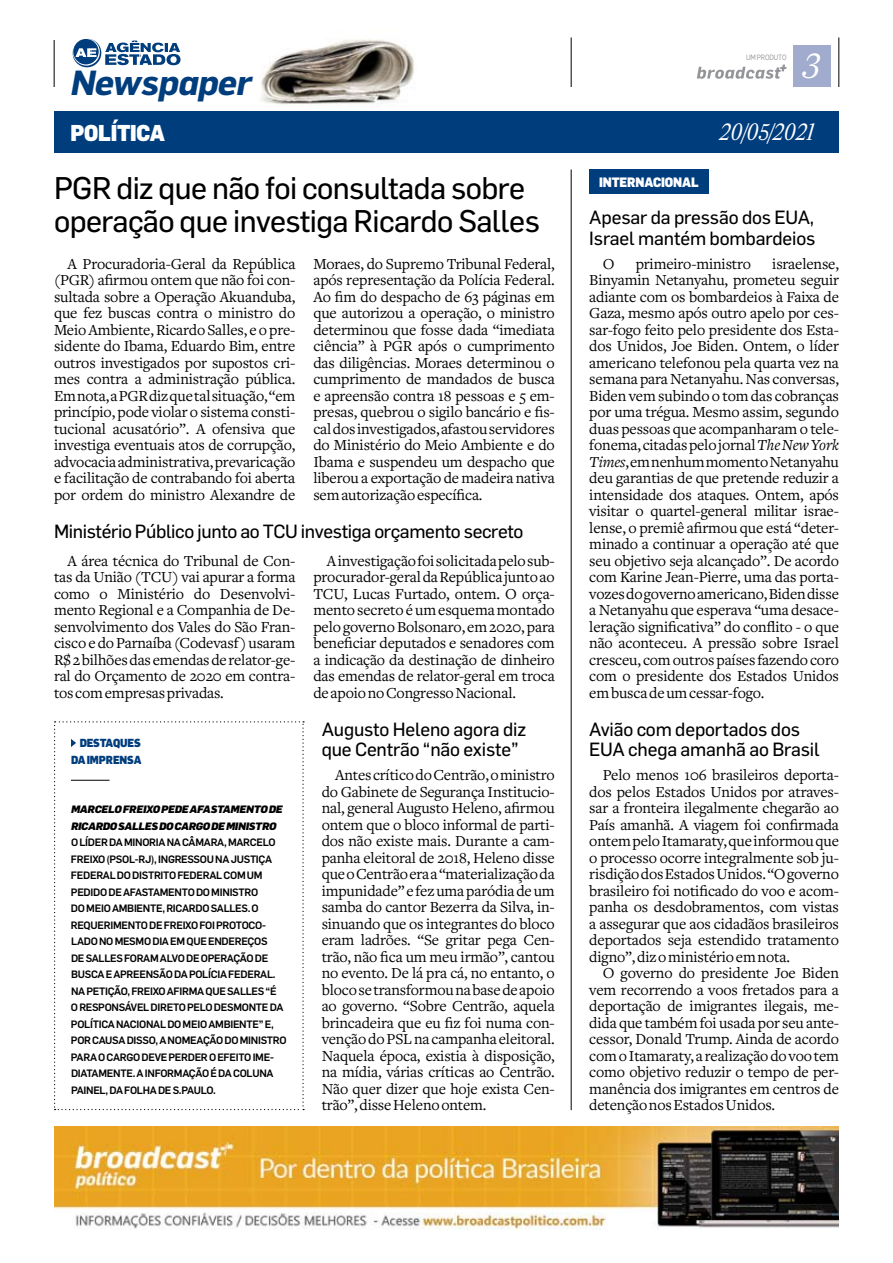
<style>
.page{position:relative;width:893px;height:1263px;background:#fff}
.page>*{position:absolute;margin:0;border:0;box-sizing:border-box;transform-origin:0 0}
.t1{font:italic 34.5px "Estado Headline";color:#fff}
.t2{font:italic 700 34.2px "Flama";letter-spacing:-.02em;color:#003d7d}
.t3{font:30.75px/33px "Flama Basic";letter-spacing:-.02em;color:#000}
.t4{font:italic 23.1px "Estado Headline";letter-spacing:-.025em;color:#fff;scale:.9 1}
.t5{font:900 22.5px "Flama";letter-spacing:-.01em;color:#fff;scale:.9 1}
.t6{font:18.75px/20.2px "Flama Basic";letter-spacing:-.01em;color:#000}
.t7{font:15.9px/16.5px "Freight Text";letter-spacing:-.01em;color:#000;text-align:justify}
.t8{font:900 13.35px "Flama";color:#fff;scale:.9 1}
.t9{font:900 11.55px/16.5px "Flama";letter-spacing:-.01em;color:#003d7d;text-align:right;scale:.9 1}
.t10{font:500 10.5px/16.5px "Flama";letter-spacing:-.025em;color:#000}
.t11{font:italic 900 10.5px/16.5px "Flama";letter-spacing:-.02em;color:#000}
.t12{font:7.5px "Flama";letter-spacing:-.015em;color:#939598;scale:.9 1}
.s1{font-weight:500;font-style:normal}
.s2{font-style:italic}
</style>
<div class="page">
<img style="left:244px;top:39px;width:182px;height:73px">
<div style="left:793px;top:46px;width:38px;height:41px;background:#a0abcd"></div>
<div style="left:54px;top:112px;width:785px;height:41px;background:#003d7d"></div>
<hr style="left:54px;top:40px;width:1px;height:47px;background:#000">
<hr style="left:571px;top:38px;width:1px;height:49px;background:#000">
<hr style="left:839px;top:38px;width:1px;height:49px;background:#000">
<svg style="left:72px;top:39px;width:109px;height:28px"></svg>
<svg style="left:697px;top:65px;width:90px;height:14px"></svg>
<img style="left:54px;top:1127px;width:785px;height:103px">
<svg style="left:54px;top:721px;width:250px;height:389px"></svg>
<hr style="left:71px;top:780px;width:39px;height:1px;background:#000">
<hr style="left:571px;top:170px;width:1px;height:940px;background:#000">
<div style="left:589px;top:170px;width:120px;height:24px;background:#003d7d"></div>
<p class="t2" style="left:70px;top:62px;width:182px">Newspaper</p>
<p class="t5" style="left:70px;top:116px;width:107px">POLÍTICA</p>
<p class="t3" style="left:54px;top:169px;width:487px">PGR diz que não foi consultada sobre operação que investiga Ricardo Salles</p>
<p class="t7" style="left:54px;top:255px;width:243px;text-indent:14px">A Procuradoria-Geral da República (PGR) afirmou ontem que não foi con&shy;sultada sobre a Operação Akuanduba, que fez buscas contra o ministro do Meio Ambiente, Ricardo Salles, e o pre&shy;sidente do Ibama, Eduardo Bim, entre outros investigados por supostos cri&shy;mes contra a administração pública.<br>Em nota, a PGR diz que tal situação, “em princípio, pode violar o sistema consti&shy;tucional acusatório”. A ofensiva que investiga eventuais atos de corrupção, advocacia administrativa, prevaricação e facilitação de contrabando foi aberta por ordem do ministro Alexandre de</p>
<p class="t7" style="left:313px;top:255px;width:243px">Moraes, do Supremo Tribunal Federal, após representação da Polícia Federal.<br>Ao fim do despacho de 63 páginas em que autorizou a operação, o ministro determinou que fosse dada “imediata ciência” à PGR após o cumprimento das diligências. Moraes determinou o cumprimento de mandados de busca e apreensão contra 18 pessoas e 5 em&shy;presas, quebrou o sigilo bancário e fis&shy;cal dos investigados, afastou servidores do Ministério do Meio Ambiente e do Ibama e suspendeu um despacho que liberou a exportação de madeira nativa sem autorização específica.</p>
<p class="t6" style="left:54px;top:520px;width:471px">Ministério Público junto ao TCU investiga orçamento secreto</p>
<p class="t7" style="left:54px;top:552px;width:243px;text-indent:14px">A área técnica do Tribunal de Con&shy;tas da União (TCU) vai apurar a forma como o Ministério do Desenvolvi&shy;mento Regional e a Companhia de De&shy;senvolvimento dos Vales do São Fran&shy;cisco e do Parnaíba (Codevasf) usaram R$ 2 bilhões das emendas de relator-ge&shy;ral do Orçamento de 2020 em contra&shy;tos com empresas privadas.</p>
<p class="t7" style="left:313px;top:552px;width:243px;text-indent:14px">A investigação foi solicitada pelo sub&shy;procurador-geral da República junto ao TCU, Lucas Furtado, ontem. O orça&shy;mento secreto é um esquema montado pelo governo Bolsonaro, em 2020, para beneficiar deputados e senadores com a indicação da destinação de dinheiro das emendas de relator-geral em troca de apoio no Congresso Nacional.</p>
<p class="t9" style="left:71px;top:734px;width:80px">DESTAQUES<br>DA IMPRENSA</p>
<p class="t11" style="left:71px;top:800px;width:213px">MARCELO FREIXO PEDE AFASTAMENTO DE RICARDO SALLES DO CARGO DE MINISTRO <span class="s1">O LÍDER DA MINORIA NA CÂMARA, MARCELO FREIXO (PSOL-RJ), INGRESSO</span></p>
<p class="t10" style="left:71px;top:850px;width:203px;text-indent:136px">U NA JUSTIÇA<br>FEDERAL DO DISTRITO FEDERAL COM</p>
<p class="t10" style="left:71px;top:866px;width:192px;text-indent:176px">UM<br>PEDIDO DE AFASTAMENTO DO MINISTRO<br>DO MEIO AM BIENTE, RICARDO SALLES. O<br>REQUERIMENTO DE FREIXO FOI PROTOCO</p>
<p class="t10" style="left:262px;top:916px;width:5px">-</p>
<p class="t10" style="left:71px;top:932px;width:207px;text-indent:81px">DIA EM QUE ENDEREÇOS<br>DE SALLES FO RAM ALVO DE OPERAÇÃO DE<br>BUSCA E APREENSÃO DA POLÍCIA FEDERAL.<br>NA PETIÇÃO, FREIXO AFIRMA QUE SALLES “É<br>O RESPO</p>
<p class="t10" style="left:71px;top:932px;width:67px">LADO NO MESMO</p>
<p class="t10" style="left:112px;top:998px;width:124px">NSÁVEL DIRETO PELO DESMO</p>
<p class="t10" style="left:71px;top:998px;width:216px;text-indent:178px">NTE DA<br>POLÍTICA NACIONAL DO MEIO AMBIENTE” E,<br>PO R CAUSA DISSO, A NOM EAÇÃO DO MINISTRO<br>PARA O CARGO DEVE PERDER O EFEITO IME-<br>DIATAMENTE. A INFO RMAÇÃO É DA CO LUNA<br>PAINEL, DA FOLHA DE S.PAULO.</p>
<p class="t6" style="left:322px;top:718px;width:206px">Augusto Heleno agora diz que Centrão “não existe”</p>
<p class="t7" style="left:322px;top:767px;width:235px;text-indent:14px">Antes crítico do Centrão, o ministro do Gabinete de Segurança Institucio&shy;nal, general Augusto Heleno, afirmou ontem que o bloco informal de parti&shy;dos não existe mais. Durante a cam&shy;panha eleitoral de 2018, Heleno disse que o Centrão era a “materialização da impunidade” e fez uma paródia de um samba do cantor Bezerra da Silva, in&shy;sinuando que os integrantes do bloco eram ladrões. “Se gritar pega Cen&shy;trão, não fica um meu irmão”, cantou no evento. De lá pra cá, no entanto, o bloco se transformou na base de apoio ao governo. “Sobre Centrão, aquela brincadeira que eu fiz foi numa con&shy;venção do PSL na campanha eleitoral.<br>Naquela época, existia à disposição, na mídia, várias críticas ao Centrão.<br>Não quer dizer que hoje exista Cen&shy;trão”, disse Heleno ontem.</p>
<p class="t12" style="left:746px;top:53px;width:46px">UM PRODUTO</p>
<p class="t1" style="left:802px;top:50px;width:20px">3</p>
<p class="t8" style="left:599px;top:173px;width:10px">INTERNACIONAL</p>
<p class="t4" style="left:719px;top:122px;width:107px">20/05/2021</p>
<p class="t6" style="left:589px;top:206px;width:228px">Apesar da pressão dos EUA,<br>Israel mantém bombardeios</p>
<p class="t7" style="left:603px;top:255px;width:13px">O</p>
<p class="t7" style="left:636px;top:255px;width:117px">primeiro-ministro</p>
<p class="t7" style="left:589px;top:255px;width:251px;text-indent:183px">israelense, Binyamin Netanyahu, prometeu seguir adiante com os bombardeios à Faixa de Gaza, mesmo após outro apelo por ces&shy;sar-fogo feito pelo presidente dos Esta&shy;dos Unidos, Joe Biden. Ontem, o líder americano telefonou pela quarta vez na semana para Netanyahu. Nas conversas, Biden vem subindo o tom das cobranças por uma trégua. Mesmo assim, segundo duas pessoas que acompanharam o tele&shy;fonema, citadas pelo jornal <span class="s2">The New York Times</span>, em nenhum momento Netanyahu deu garantias de que pretende reduzir a intensidade dos ataques. Ontem, após visitar o quartel-general militar israe&shy;lense, o premiê afirmou que está “deter&shy;minado a continuar a operação até que seu objetivo seja alcançado”. De acordo com Karine Jean-Pierre, uma das porta&shy;vozes do governo americano, Biden disse a Netanyahu que esperava “uma desace&shy;leração significativa” do conflito - o que não aconteceu. A pressão sobre Israel cresceu, com outros países fazendo coro com o presidente dos Estados Unidos em busca de um cessar-fogo.</p>
<p class="t6" style="left:589px;top:718px;width:232px">Avião com deportados dos<br>EUA chega amanhã ao Brasil</p>
<p class="t7" style="left:603px;top:767px;width:238px">Pelo menos 106 brasileiros deporta-</p>
<p class="t7" style="left:589px;top:783px;width:251px">dos pelos Estados Unidos por atraves-</p>
<p class="t7" style="left:589px;top:800px;width:251px">sar a fronteira ilegalmente chegarão ao</p>
<p class="t7" style="left:589px;top:816px;width:251px">País amanhã. A viagem foi confirmada</p>
<p class="t7" style="left:589px;top:833px;width:251px">ontem pelo Itamaraty, que informou que</p>
<p class="t7" style="left:589px;top:849px;width:251px">o processo ocorre integralmente sob ju-</p>
<p class="t7" style="left:589px;top:866px;width:251px">risdição dos Estados Unidos. “O governo</p>
<p class="t7" style="left:589px;top:882px;width:251px">brasileiro foi notificado do voo e acom-</p>
<p class="t7" style="left:589px;top:899px;width:251px">panha os desdobramentos, com vistas</p>
<p class="t7" style="left:589px;top:915px;width:251px">a assegurar que aos cidadãos brasileiros</p>
<p class="t7" style="left:589px;top:932px;width:251px">deportados seja estendido tratamento</p>
<p class="t7" style="left:589px;top:948px;width:202px">digno”, diz o ministério em nota.</p>
<p class="t7" style="left:603px;top:965px;width:238px">O governo do presidente Joe Biden</p>
<p class="t7" style="left:589px;top:981px;width:251px">vem recorrendo a voos fretados para a</p>
<p class="t7" style="left:589px;top:998px;width:251px">deportação de imigrantes ilegais, me-</p>
<p class="t7" style="left:589px;top:1014px;width:251px">dida que também foi usada por seu ante-</p>
<p class="t7" style="left:589px;top:1031px;width:251px">cessor, Donald Trump. Ainda de acordo</p>
<p class="t7" style="left:589px;top:1047px;width:251px">com o Itamaraty, a realização do voo tem</p>
<p class="t7" style="left:589px;top:1064px;width:251px">como objetivo reduzir o tempo de per-</p>
<p class="t7" style="left:589px;top:1080px;width:251px">manência dos imigrantes em centros de</p>
<p class="t7" style="left:589px;top:1097px;width:187px">detenção nos Estados Unidos.</p>
</div>
